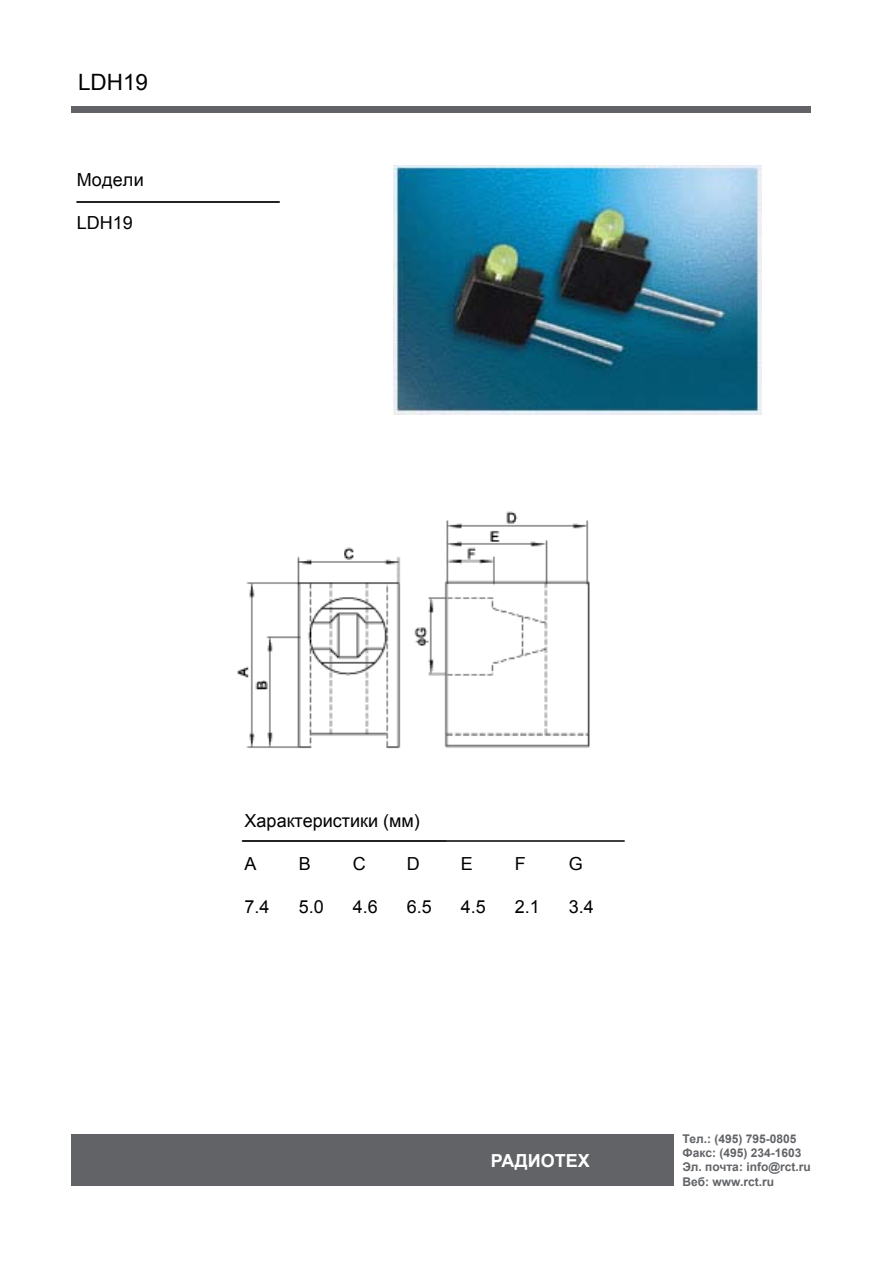
<style>
.page{position:relative;width:893px;height:1263px;background:#fff}
.page>*{position:absolute;margin:0;border:0;box-sizing:border-box;transform-origin:0 0}
.t1{font:22.5px "Arial";color:#000}
.t2{font:18px "Arial";color:#000}
.t3{font:700 18px "Arial";color:#fff}
.t4{font:700 12px/14.4px "Arial";color:#616367}
</style>
<div class="page">
<div style="left:71px;top:1134px;width:602px;height:52px;background:#616367"></div>
<div style="left:71px;top:106px;width:739px;height:6px;background:#616367"></div>
<hr style="left:242px;top:840px;width:382px;height:2px;background:#000">
<hr style="left:76px;top:201px;width:204px;height:2px;background:#000">
<img style="left:237px;top:511px;width:353px;height:238px">
<img style="left:393px;top:165px;width:368px;height:249px">
<h1 class="t1" style="left:78px;top:67px;width:72px">LDH19</h1>
<h2 class="t2" style="left:77px;top:168px;width:68px">Модели</h2>
<h2 class="t2" style="left:77px;top:211px;width:58px">LDH19</h2>
<h2 class="t2" style="left:244px;top:808px;width:177px">Характеристики (мм)</h2>
<h2 class="t2" style="left:244px;top:852px;width:14px">A</h2>
<h2 class="t2" style="left:298px;top:852px;width:14px">B</h2>
<h2 class="t2" style="left:352px;top:852px;width:14px">C</h2>
<h2 class="t2" style="left:406px;top:852px;width:14px">D</h2>
<h2 class="t2" style="left:460px;top:852px;width:14px">E</h2>
<h2 class="t2" style="left:514px;top:852px;width:12px">F</h2>
<h2 class="t2" style="left:568px;top:852px;width:16px">G</h2>
<h2 class="t2" style="left:244px;top:895px;width:27px">7.4</h2>
<h2 class="t2" style="left:298px;top:895px;width:27px">5.0</h2>
<h2 class="t2" style="left:352px;top:895px;width:27px">4.6</h2>
<h2 class="t2" style="left:406px;top:895px;width:27px">6.5</h2>
<h2 class="t2" style="left:460px;top:895px;width:27px">4.5</h2>
<h2 class="t2" style="left:514px;top:895px;width:27px">2.1</h2>
<h2 class="t2" style="left:568px;top:895px;width:27px">3.4</h2>
<h2 class="t3" style="left:491px;top:1148px;width:100px">РАДИОТЕХ</h2>
<p class="t4" style="left:682px;top:1132px;width:130px">Тел.: (495) 795-0805<br>Факс: (495) 234-1603<br>Эл. почта: info@rct.ru<br>Веб: www.rct.ru</p>
</div>
